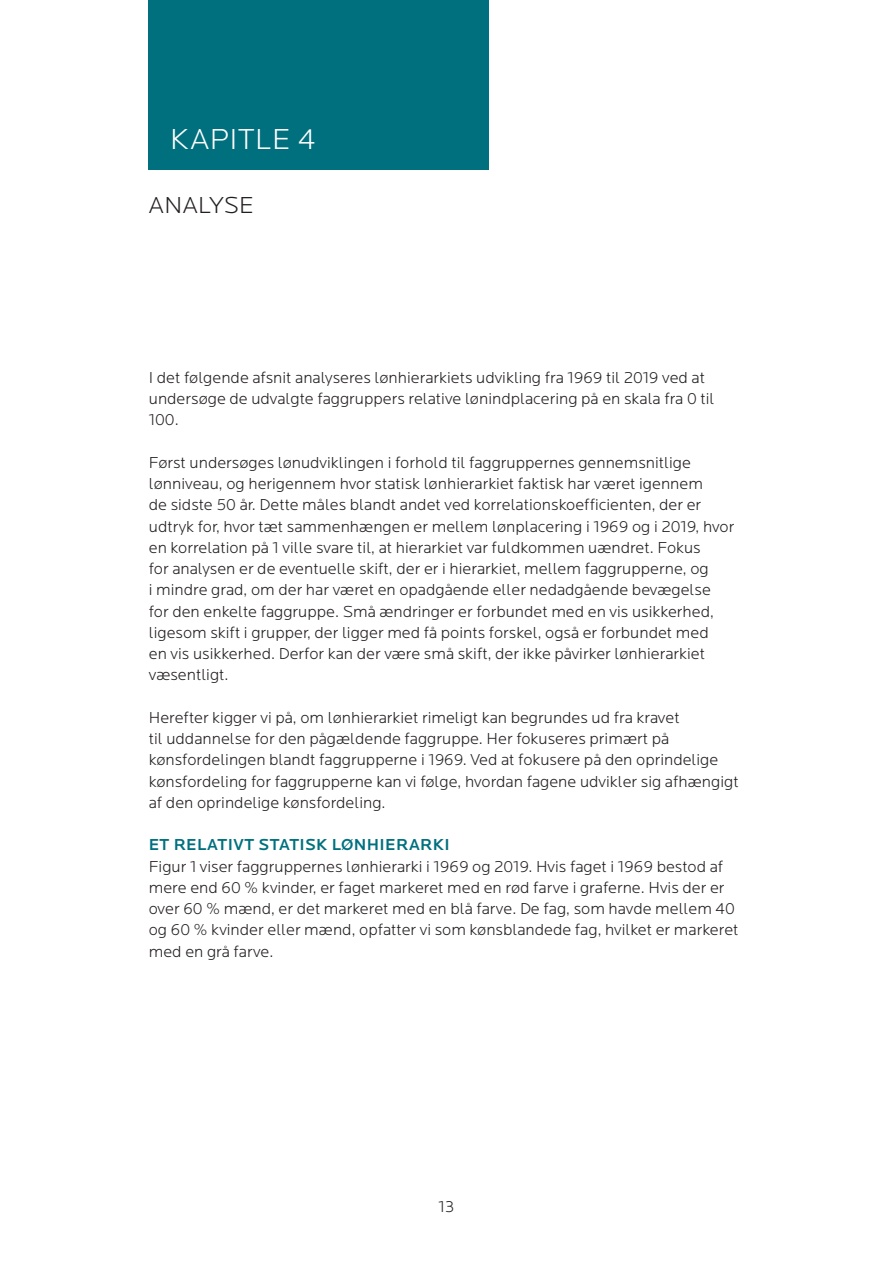
<style>
.page{position:relative;width:893px;height:1263px;background:#fff}
.page>*{position:absolute;margin:0;border:0;box-sizing:border-box;transform-origin:0 0}
.MR_1{font:300 30px "Locator";letter-spacing:.02em;color:#fff}
.MR_1_sort{font:300 24px "Locator";letter-spacing:.02em;color:#231f20}
.t1{font:300 16.5px/21.3px "Locator";color:#231f20}
.MR_2{font:500 16.5px "Locator";letter-spacing:.02em;color:#01707e}
</style>
<div class="page">
<div style="left:149px;top:0;width:340px;height:170px;background:#01707e"></div>
<h2 class="MR_1" style="left:170px;top:123px;width:147px">KAPITLE 4</h2>
<h2 class="MR_1_sort" style="left:149px;top:192px;width:107px">ANALYSE</h2>
<p class="t1" style="left:149px;top:367px;width:567px">I det følgende afsnit analyseres lønhierarkiets udvikling fra 1969 til 2019 ved at undersøge de udvalgte faggruppers relative lønindplacering på en skala fra 0 til<br>100.</p>
<p class="t1" style="left:149px;top:452px;width:587px">Først undersøges lønudviklingen i forhold til faggruppernes gennemsnitlige lønniveau, og herigennem hvor statisk lønhierarkiet faktisk har været igennem<br>de sidste 50 år. Dette måles blandt andet ved korrelationskoefficienten, der er udtryk for, hvor tæt sammenhængen er mellem lønplacering i 1969 og i 2019, hvor en korrelation på 1 ville svare til, at hierarkiet var fuldkommen uændret. Fokus<br>for analysen er de eventuelle skift, der er i hierarkiet, mellem faggrupperne, og<br>i mindre grad, om der har været en opadgående eller nedadgående bevægelse for den enkelte faggruppe. Små ændringer er forbundet med en vis usikkerhed, ligesom skift i grupper, der ligger med få points forskel, også er forbundet med<br>en vis usikkerhed. Derfor kan der være små skift, der ikke påvirker lønhierarkiet væsentligt.</p>
<p class="t1" style="left:149px;top:707px;width:591px">Herefter kigger vi på, om lønhierarkiet rimeligt kan begrundes ud fra kravet<br>til uddannelse for den pågældende faggruppe. Her fokuseres primært på kønsfordelingen blandt faggrupperne i 1969. Ved at fokusere på den oprindelige kønsfordeling for faggrupperne kan vi følge, hvordan fagene udvikler sig afhængigt af den oprindelige kønsfordeling.</p>
<h3 class="MR_2" style="left:149px;top:836px;width:303px">ET RELATIVT STATISK LØNHIERARKI</h3>
<p class="t1" style="left:149px;top:856px;width:591px">Figur 1 viser faggruppernes lønhierarki i 1969 og 2019. Hvis faget i 1969 bestod af mere end 60 % kvinder, er faget markeret med en rød farve i graferne. Hvis der er over 60 % mænd, er det markeret med en blå farve. De fag, som havde mellem 40 og 60 % kvinder eller mænd, opfatter vi som kønsblandede fag, hvilket er markeret med en grå farve.</p>
<p class="t1" style="left:439px;top:1196px;width:17px">13</p>
</div>
